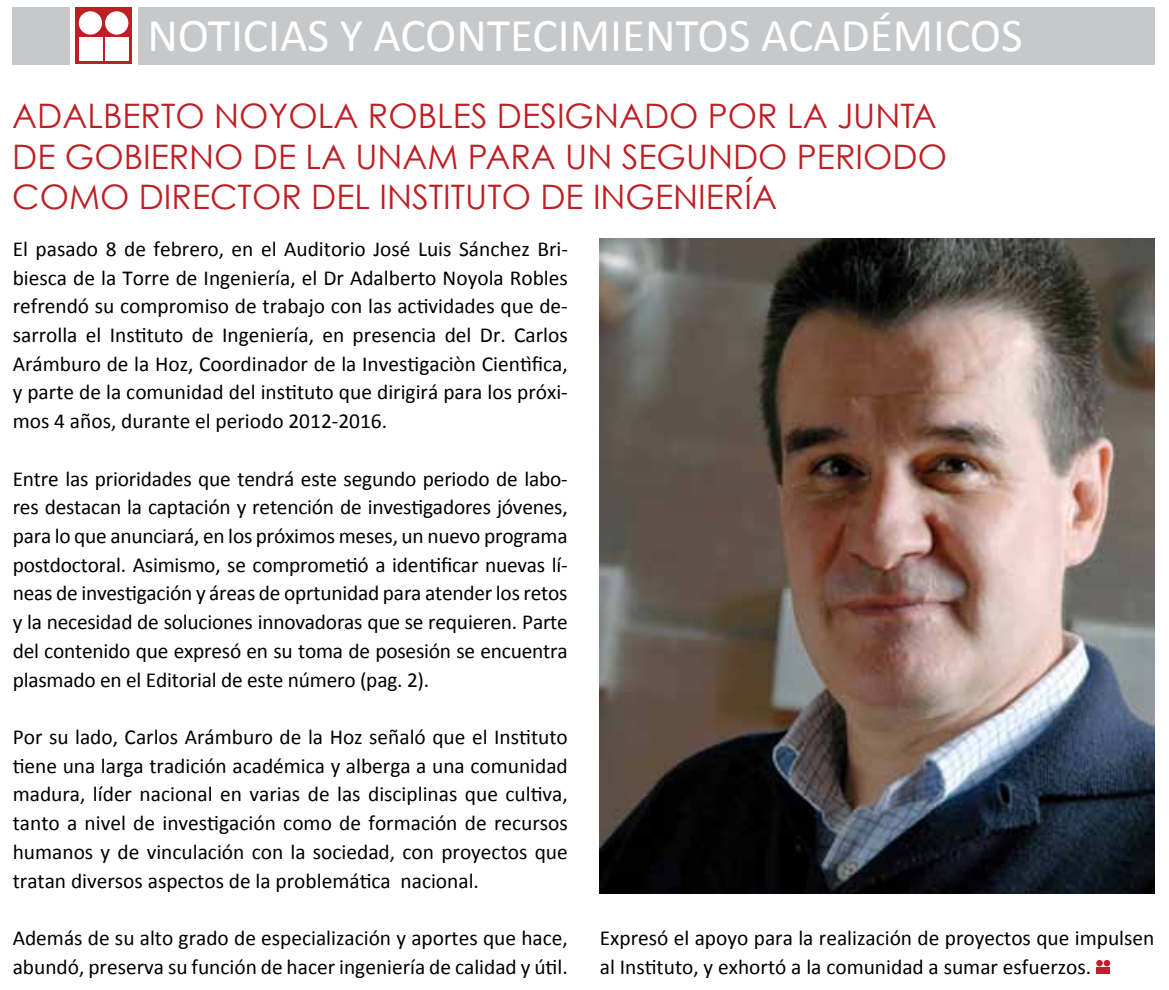
<style>
.page{position:relative;width:1169px;height:990px;background:#fff}
.page>*{position:absolute;margin:0;border:0;box-sizing:border-box;transform-origin:0 0}
.t1{font:47.25px "Calibri";color:#fff}
.t2{font:33.75px/40.5px "Weezer Font";color:#be1f24}
.t3{font:21.38px/28.8px "Calibri";color:#000;text-align:justify}
</style>
<div class="page">
<div style="left:13px;top:7px;width:1141px;height:57px;background:#c7c8ca"></div>
<div style="left:70px;top:0;width:68px;height:76px;background:#fff"></div>
<div style="left:75px;top:7px;width:57px;height:57px;background:#be1f24"></div>
<div style="left:79px;top:11px;width:23px;height:24px;background:#fff;border-radius:50%"></div>
<div style="left:79px;top:37px;width:23px;height:23px;background:#fff"></div>
<div style="left:105px;top:11px;width:23px;height:24px;background:#fff;border-radius:50%"></div>
<div style="left:105px;top:37px;width:23px;height:23px;background:#fff"></div>
<div style="left:1103px;top:960px;width:7px;height:6px;background:#be1e2d;border-radius:50%"></div>
<svg style="left:1096px;top:960px;width:6px;height:13px"></svg>
<div style="left:1103px;top:967px;width:7px;height:6px;background:#be1e2d"></div>
<img style="left:600px;top:239px;width:554px;height:655px">
<h1 class="t1" style="left:147px;top:6px;width:641px">Noticias Y acontecimientos ACADÉMICOS</h1>
<h2 class="t2" style="left:12px;top:95px;width:24px">ADAL</h2>
<h2 class="t2" style="left:103px;top:95px;width:516px">BERTO NOYOLA ROBLES DESIGNAD</h2>
<h2 class="t2" style="left:12px;top:95px;width:936px;text-indent:657px">O POR LA JUNTA<br>DE GOBIERNO DE LA UNAM PARA UN SEGUNDO PERIODO<br>COMO DI RECTOR DEL INSTIT</h2>
<h2 class="t2" style="left:465px;top:176px;width:311px">UTO DE INGENI ERÍA</h2>
<p class="t3" style="left:13px;top:233px;width:556px">El pasado 8 de febrero, en el Auditorio José Luis Sánchez Bri&shy;biesca de la Torre de I ngeniería, el Dr Adalberto Noyola Robles refrendó su compromiso de trabajo con las actividades que de&shy;sarrolla el I nstituto de I ngeniería, en presencia del Dr. Carlos Arámburo de la Hoz, Coordinador de la I nvestigaciòn Cientìfica, y parte de la comunidad del instituto que dirigirá para los próxi&shy;mos 4 años, durante el periodo 2012-2016.</p>
<p class="t3" style="left:13px;top:463px;width:556px">Entre las prioridades que tendrá este segundo periodo de labo&shy;res destacan la captación y retención de investigadores jóvenes, para lo que anunciará, en los próximos meses, un nuevo programa postdoctoral. Asimismo, se comprometió a identificar nuevas lí&shy;neas de investigación y áreas de oprtunidad para atender los retos y la necesidad de soluciones innovadoras que se requieren. Parte del contenido que expresó en su toma de posesión se encuentra plasmado en el Editorial de este número (pag. 2).</p>
<p class="t3" style="left:13px;top:721px;width:556px">Por su lado, Carlos Arámburo de la Hoz señaló que el I nstituto tiene una larga tradición académica y alberga a una comunidad madura, líder nacional en varias de las disciplinas que cultiva, tanto a nivel de investigación como de formación de recursos humanos y de vinculación con la sociedad, con proyectos que tratan diversos aspectos de la problemática nacional.</p>
<p class="t3" style="left:13px;top:922px;width:556px">Además de su alto grado de especialización y aportes que hace, abundó, preserva su función de hacer ingeniería de calidad y útil.</p>
<p class="t3" style="left:599px;top:922px;width:556px">Expresó el apoyo para la realización de proyectos que impulsen al I nstituto, y exhortó a la comunidad a sumar esfuerzos.</p>
</div>
